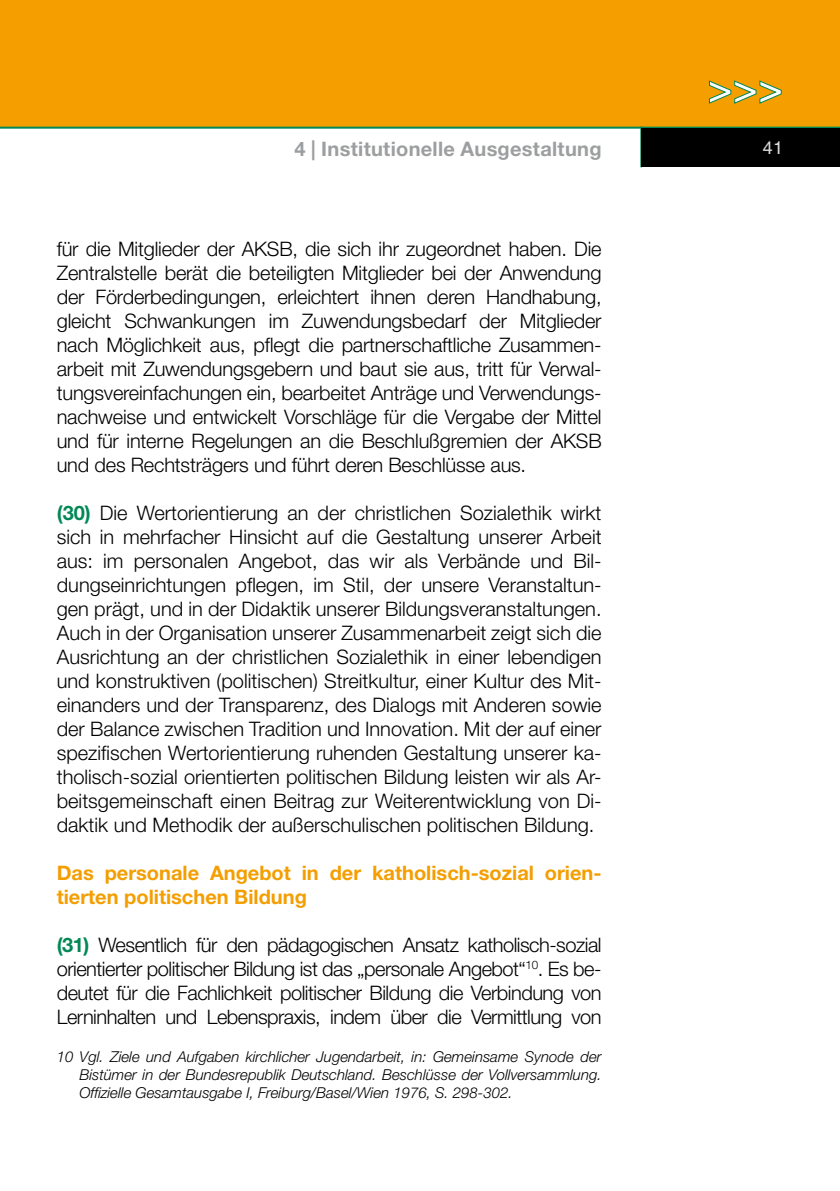
<style>
.page{position:relative;width:840px;height:1191px;background:#fff}
.page>*{position:absolute;margin:0;border:0;box-sizing:border-box;transform-origin:0 0}
.t1{font:300 20px/24px "Helvetica Neue LT Std";letter-spacing:-.01em;color:#000;text-align:justify}
.t2{font:700 20px/24px "Helvetica Neue LT Std";color:#f49e00}
.t3{font:700 20px "Helvetica Neue LT Std";letter-spacing:.015em;color:#9c9e9f}
.t4{font:18px "Helvetica";color:#d9dadb}
.t5{font:italic 300 15px/18px "Helvetica Neue LT Std";color:#000;text-align:justify}
.s1{font-weight:700;color:#085}
</style>
<div class="page">
<div style="left:0;top:0;width:839px;height:127px;background:#f49e00"></div>
<hr style="left:0;top:127px;width:839px;height:2px;background:#085">
<hr style="left:640px;top:127px;width:2px;height:40px;background:#085">
<svg style="left:709px;top:80px;width:72px;height:24px"></svg>
<div style="left:641px;top:129px;width:198px;height:38px;background:#000"></div>
<p class="t3" style="left:294px;top:137px;width:308px">4 | Institutionelle Ausgestaltung</p>
<p class="t1" style="left:57px;top:236px;width:546px">für die Mitglieder der AKSB, die sich ihr zugeordnet haben. Die Zentralstelle berät die beteiligten Mitglieder bei der Anwendung der Förderbedingungen, erleichtert ihnen deren Handhabung, gleicht Schwankungen im Zuwendungsbedarf der Mitglieder nach Möglichkeit aus, pflegt die partnerschaftliche Zusammen&shy;arbeit mit Zuwendungsgebern und baut sie aus, tritt für Verwal&shy;tungsvereinfachungen ein, bearbeitet Anträge und Verwendungs&shy;nachweise und entwickelt Vorschläge für die Vergabe der Mittel und für interne Regelungen an die Beschlußgremien der AKSB und des Rechtsträgers und führt deren Beschlüsse aus.</p>
<p class="t1" style="left:57px;top:500px;width:546px"><span class="s1">(30)</span> Die Wertorientierung an der christlichen Sozialethik wirkt sich in mehrfacher Hinsicht auf die Gestaltung unserer Arbeit aus: im personalen Angebot, das wir als Verbände und Bil&shy;dungseinrichtungen pflegen, im Stil, der unsere Veranstaltun&shy;gen prägt, und in der Didaktik unserer Bildungsveranstaltungen.<br>Auch in der Organisation unserer Zusammenarbeit zeigt sich die Ausrichtung an der christlichen Sozialethik in einer lebendigen und konstruktiven (politischen) Streitkultur, einer Kultur des Mit&shy;einanders und der Transparenz, des Dialogs mit Anderen sowie der Balance zwischen Tradition und Innovation. Mit der auf einer spezifischen Wertorientierung ruhenden Gestaltung unserer ka&shy;tholisch-sozial orientierten politischen Bildung leisten wir als Ar&shy;beitsgemeinschaft einen Beitrag zur Weiterentwicklung von Di&shy;daktik und Methodik der außerschulischen politischen Bildung.</p>
<p class="t2" style="left:57px;top:860px;width:546px">Das personale Angebot in der katholisch-sozial orien&shy;tierten politischen Bildung</p>
<p class="t1" style="left:57px;top:932px;width:546px"><span class="s1">(31)</span> Wesentlich für den pädagogischen Ansatz katholisch-sozial orientierter politischer Bildung ist das „personale Angebot“<sup>10</sup>. Es be&shy;deutet für die Fachlichkeit politischer Bildung die Verbindung von Lerninhalten und Lebenspraxis, indem über die Vermittlung von</p>
<p class="t5" style="left:79px;top:1047px;width:523px;text-indent:-23px">10 Vgl. Ziele und Aufgaben kirchlicher Jugendarbeit, in: Gemeinsame Synode der Bistümer in der Bundesrepublik Deutschland. Beschlüsse der Vollversammlung.<br>Offizielle Gesamtausgabe I, Freiburg/Basel/Wien 1976, S. 298-302.</p>
<p class="t4" style="left:762px;top:137px;width:22px">41</p>
</div>
